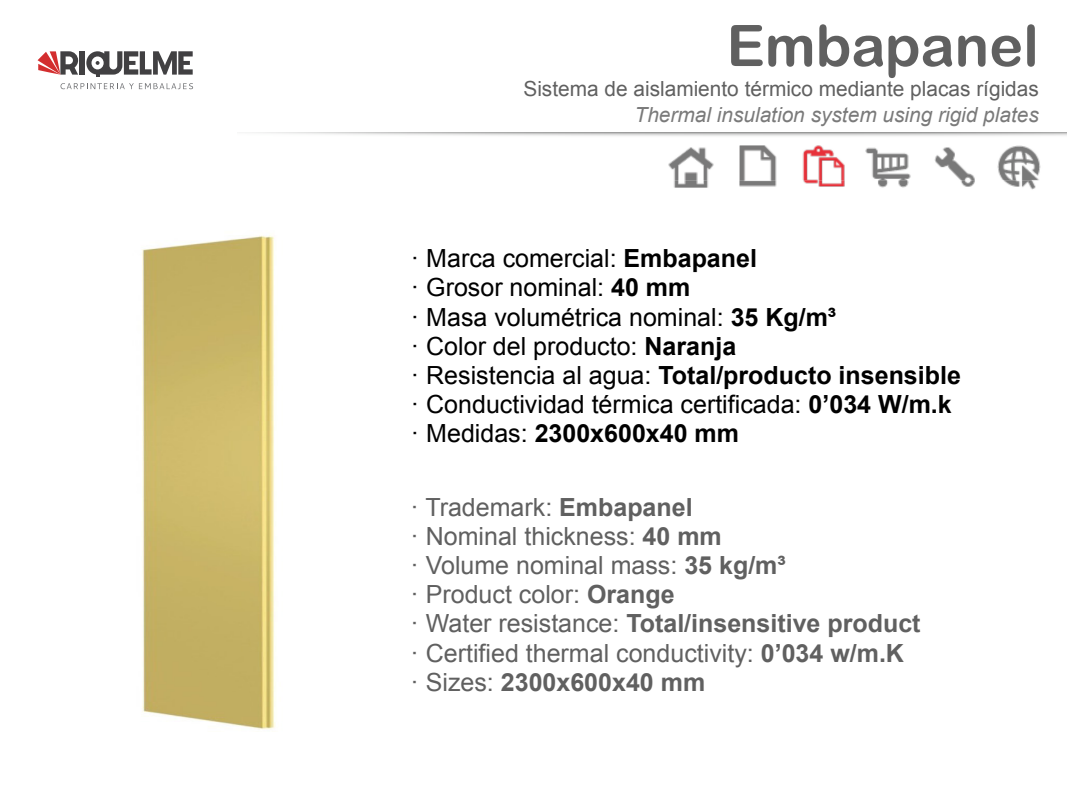
<style>
.page{position:relative;width:1067px;height:800px;background:#fff}
.page>*{position:absolute;margin:0;border:0;box-sizing:border-box;transform-origin:0 0}
.t1{font:57.3px "Arial Rounded MT Bold";color:#606060}
.t2{font:25px/29.2px "Arial";color:#000}
.t3{font:25px/29.2px "Arial";color:#606060}
.t4{font:20.82px "Arial";color:#606060}
.t5{font:italic 20.82px "Arial";color:#7a7a7a}
.s1{font-weight:700}
</style>
<div class="page">
<img style="left:141px;top:235px;width:135px;height:495px">
<img style="left:668px;top:147px;width:46px;height:41px">
<img style="left:739px;top:145px;width:38px;height:42px">
<img style="left:802px;top:145px;width:43px;height:42px">
<img style="left:934px;top:147px;width:41px;height:40px">
<img style="left:997px;top:145px;width:44px;height:45px">
<img style="left:865px;top:147px;width:46px;height:41px">
<svg style="left:37px;top:51px;width:156px;height:39px"></svg>
<h1 class="t1" style="left:726px;top:12px;width:314px">Embapanel</h1>
<p class="t4" style="left:523px;top:75px;width:517px">Sistema de aislamiento térmico mediante placas rígidas</p>
<p class="t5" style="left:634px;top:101px;width:406px">Thermal insulation system using rigid plates</p>
<p class="t2" style="left:411px;top:244px;width:551px">· Marca comercial: <span class="s1">Embapanel<br></span>· Grosor nominal: <span class="s1">40 mm<br></span>· Masa volumétrica nominal: <span class="s1">35 Kg/m³<br></span>· Color del producto: <span class="s1">Naranja<br></span>· Resistencia al agua: <span class="s1">Total/producto insensible </span>· Conductividad térmica certificada: <span class="s1">0’034 W/m.k </span>· Medidas: <span class="s1">2300x600x40 mm</span></p>
<p class="t3" style="left:410px;top:493px;width:511px">· Trademark: <span class="s1">Embapanel<br></span>· Nominal thickness: <span class="s1">40 mm<br></span>· Volume nominal mass: <span class="s1">35 kg/m³<br></span>· Product color: <span class="s1">Orange<br></span>· Water resistance: <span class="s1">Total/insensitive product </span>· Certified thermal conductivity: <span class="s1">0’034 w/m.K<br></span>· Sizes: <span class="s1">2300x600x40 mm</span></p>
</div>
